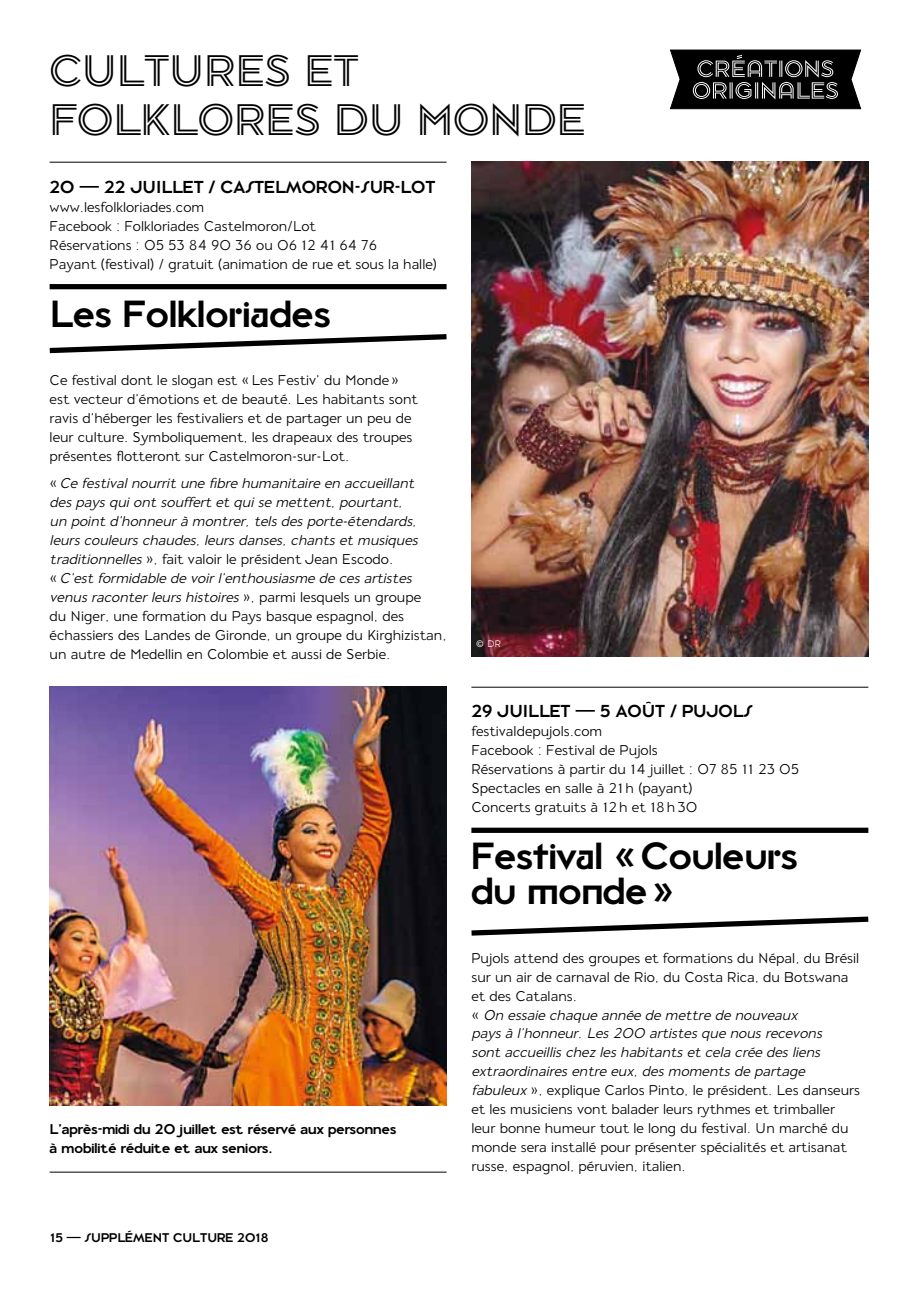
<style>
.page{position:relative;width:918px;height:1290px;background:#fff}
.page>*{position:absolute;margin:0;border:0;box-sizing:border-box;transform-origin:0 0}
.t1{font:49px/49px "Dessau Pro Plakat";color:#000}
.t2{font:42px/35px "Dessau Pro Zukunft";color:#000}
.t3{font:19.25px "Dessau Pro Zukunft";color:#000}
.t4{font:15.75px/18.9px "Dessau Pro Fein";color:#000}
.t5{font:italic 15.75px/18.9px "Dessau Pro Fein";color:#000}
.t6{font:15.75px/18.9px "Dessau Pro Neu";color:#000}
.t7{font:14px "Dessau Pro Zukunft";color:#000}
.t8{font:10.5px "Dessau Pro Fein";color:#fff}
.s1{font-style:normal}
.s2{font-style:italic}
</style>
<div class="page">
<img style="left:50px;top:686px;width:396px;height:419px">
<img style="left:471px;top:162px;width:397px;height:494px">
<svg style="left:49px;top:334px;width:398px;height:20px"></svg>
<svg style="left:471px;top:916px;width:398px;height:20px"></svg>
<div style="left:50px;top:284px;width:396px;height:5px;background:#000"></div>
<div style="left:471px;top:828px;width:397px;height:5px;background:#000"></div>
<hr style="left:50px;top:162px;width:396px;height:1px;background:#000">
<hr style="left:471px;top:687px;width:397px;height:1px;background:#000">
<svg style="left:669px;top:49px;width:193px;height:61px;background:#323232"></svg>
<hr style="left:50px;top:1171px;width:396px;height:1px;background:#000">
<h1 class="t1" style="left:50px;top:45px;width:538px">CULTURES ET<br>FOLKLORES DU MONDE</h1>
<p class="t3" style="left:50px;top:177px;width:385px">20 — 22 JU ILLET / CASTELMORON-SU R-LOT</p>
<p class="t4" style="left:50px;top:198px;width:389px">www.lesfolkloriades.com<br>Facebook : Folkloriades Castelmoron/Lot<br>Réservations : 05 53 84 90 36 ou 06 12 41 64 76<br>Payant (festival) / gratuit (animation de rue et sous la halle)</p>
<h2 class="t2" style="left:50px;top:299px;width:282px">LES FOLKLORIADES</h2>
<p class="t4" style="left:50px;top:371px;width:370px">Ce festival dont le slogan est «Les Festiv’ du Monde » est vecteur d’émotions et de beauté. Les habitants sont ravis d’héberger les festivaliers et de partager un peu de leur culture. Symboliquement, les drapeaux des troupes présentes flotteront sur Castelmoron-sur-Lot.</p>
<p class="t5" style="left:50px;top:474px;width:398px"><span class="s1">«</span> Ce festivalnourritune fibre humanitaire en accueillant despaysquiontsouffertetquise mettent,pourtant,<br>un pointd’honneurà montrer,telsdesporte-étendards, leurscouleurschaudes,leursdanses,chantsetmusiques traditionnelles<span class="s1">», fait valoir le président Jean Escodo.<br>«</span> C’estformidable de voirl’enthousiasme de cesartistes venusraconterleurshistoires<span class="s1">» , p a r m i l e s q u e l s u n g ro u p e<br>du Niger, une formation du Pays basque espagnol, des échassiers des Landes de Gironde, un groupe du Kirghizistan, un autre de Medellin en Colombie et aussi de Serbie.</span></p>
<p class="t6" style="left:50px;top:1119px;width:348px">L’après-midi du 20 juillet est réservé aux personnes à mobilité réduite et aux seniors.</p>
<p class="t7" style="left:50px;top:1230px;width:220px">15 — SUPPLÉMENT CULTURE 2018</p>
<p class="t8" style="left:476px;top:638px;width:27px">© DR</p>
<p class="t3" style="left:471px;top:701px;width:283px">29 JU ILLET — 5 AOÛT / PUJOLS</p>
<p class="t4" style="left:471px;top:721px;width:329px">festivaldepujols.com<br>Facebook : Festival de Pujols<br>Réservations à partir du 14 juillet : 07 85 11 23 05<br>Spectacles en salle à 21h (payant)<br>Concerts gratuits à 12h et 18h30</p>
<h2 class="t2" style="left:471px;top:841px;width:328px">FESTIVAL « COULEURS<br>DU MONDE»</h2>
<p class="t4" style="left:471px;top:948px;width:390px">Pujols attend des groupes et formations du Népal, du Brésil sur un air de carnaval de Rio, du Costa Rica, du Botswana et des Catalans.<br>« <span class="s2">On essaie chaque année de mettre de nouveaux<br>paysà l’honneur.Les200 artistesque nousrecevons sontaccueillischez leshabitantsetcela crée desliens extraordinairesentre eux,desmomentsde partage fabuleux</span> », explique Carlos Pinto, le président. Les danseurs et les musiciens vont balader leurs rythmes et trimballer leur bonne humeur tout le long du festival. Un marché du monde sera installé pour présenter spécialités et artisanat russe, espagnol, péruvien, italien.</p>
</div>
